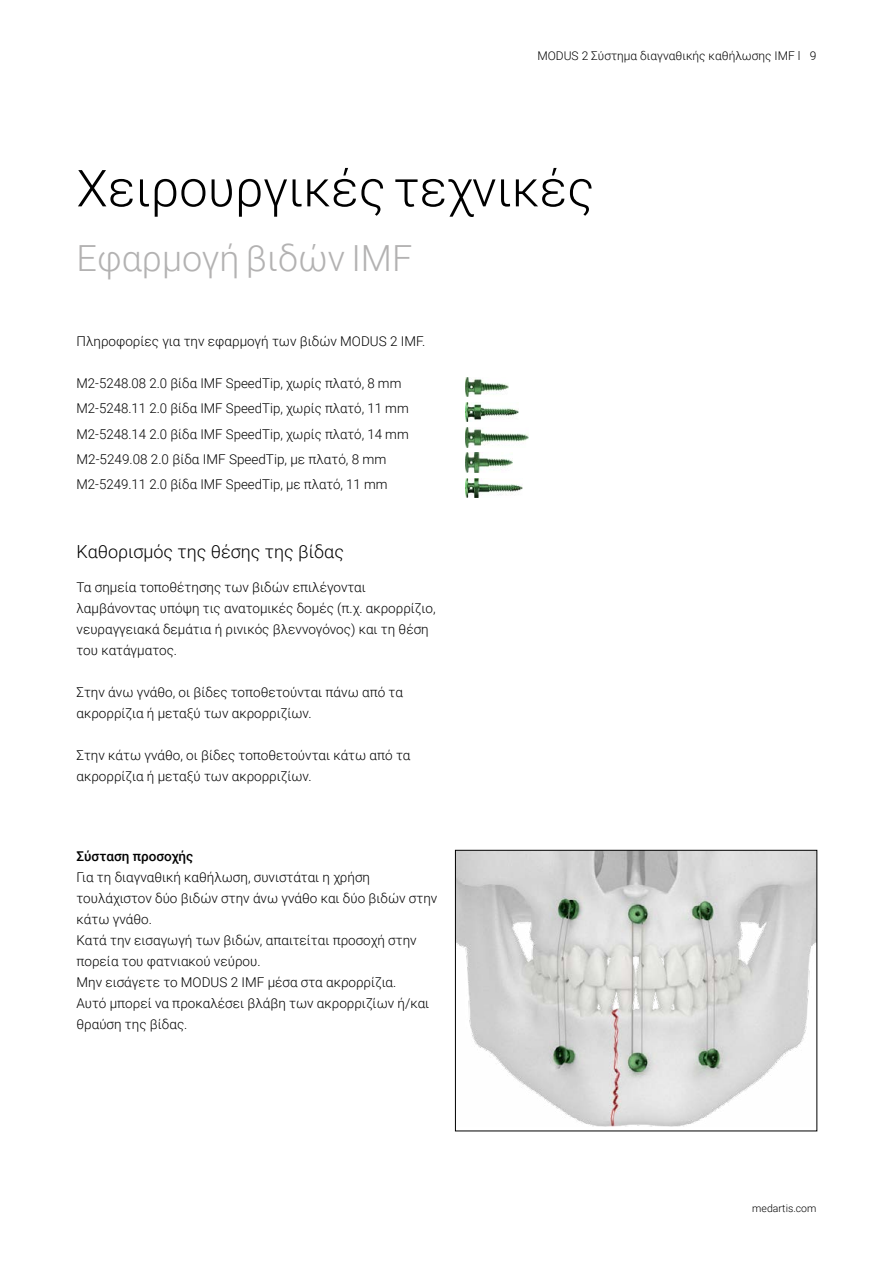
<style>
.page{position:relative;width:893px;height:1263px;background:#fff}
.page>*{position:absolute;margin:0;border:0;box-sizing:border-box;transform-origin:0 0}
.t1{font:300 51px "Roboto";color:#000}
.t2{font:300 36px "Roboto";color:#b3b2b2}
.t3{font:300 18px "Roboto";color:#000}
.t4{font:300 13.5px/21px "Roboto";color:#000}
.t5{font:500 13.5px "Roboto";color:#000}
.t6{font:300 12px "Roboto";color:#000}
.t7{font:300 10.5px "Roboto";color:#000}
</style>
<div class="page">
<img style="left:457px;top:852px;width:358px;height:274px">
<div style="left:455px;top:850px;width:362px;height:281px;border:1px solid #000"></div>
<img style="left:465px;top:377px;width:43px;height:20px">
<img style="left:465px;top:402px;width:53px;height:20px">
<img style="left:465px;top:428px;width:63px;height:19px">
<img style="left:465px;top:453px;width:48px;height:20px">
<img style="left:465px;top:478px;width:58px;height:20px">
<p class="t6" style="left:537px;top:47px;width:281px">MODUS 2 Σύστημα διαγναθικής καθήλωσης IMF l 9</p>
<h1 class="t1" style="left:77px;top:152px;width:519px">Χειρουργικές τεχνικές</h1>
<h2 class="t2" style="left:77px;top:233px;width:337px">Εφαρμογή βιδών IMF</h2>
<p class="t4" style="left:77px;top:330px;width:350px">Πληροφορίες για την εφαρμογή των βιδών MODUS 2 IMF.</p>
<p class="t4" style="left:77px;top:370px;width:334px;line-height:25.2px">M2-5248.08 2.0 βίδα IMF SpeedTip, χωρίς πλατό, 8 mm M2-5248.11 2.0 βίδα IMF SpeedTip, χωρίς πλατό, 11 mm M2-5248.14 2.0 βίδα IMF SpeedTip, χωρίς πλατό, 14 mm M2-5249.08 2.0 βίδα IMF SpeedTip, με πλατό, 8 mm M2-5249.11 2.0 βίδα IMF SpeedTip, με πλατό, 11 mm</p>
<h3 class="t3" style="left:77px;top:539px;width:269px">Καθορισμός της θέσης της βίδας</h3>
<p class="t4" style="left:77px;top:576px;width:361px">Τα σημεία τοποθέτησης των βιδών επιλέγονται λαμβάνοντας υπόψη τις ανατομικές δομές (π.χ. ακρορρίζιο, νευραγγειακά δεμάτια ή ρινικός βλεννογόνος) και τη θέση του κατάγματος.</p>
<p class="t4" style="left:77px;top:681px;width:328px">Στην άνω γνάθο, οι βίδες τοποθετούνται πάνω από τα ακρορρίζια ή μεταξύ των ακρορριζίων.</p>
<p class="t4" style="left:77px;top:744px;width:335px">Στην κάτω γνάθο, οι βίδες τοποθετούνται κάτω από τα ακρορρίζια ή μεταξύ των ακρορριζίων.</p>
<p class="t5" style="left:77px;top:846px;width:118px">Σύσταση προσοχής</p>
<p class="t4" style="left:77px;top:866px;width:362px">Για τη διαγναθική καθήλωση, συνιστάται η χρήση τουλάχιστον δύο βιδών στην άνω γνάθο και δύο βιδών στην κάτω γνάθο.<br>Κατά την εισαγωγή των βιδών, απαιτείται προσοχή στην πορεία του φατνιακού νεύρου.<br>Μην εισάγετε το MODUS 2 IMF μέσα στα ακρορρίζια.<br>Αυτό μπορεί να προκαλέσει βλάβη των ακρορριζίων ή/και θραύση της βίδας.</p>
<p class="t7" style="left:752px;top:1201px;width:66px">medartis.com</p>
</div>
